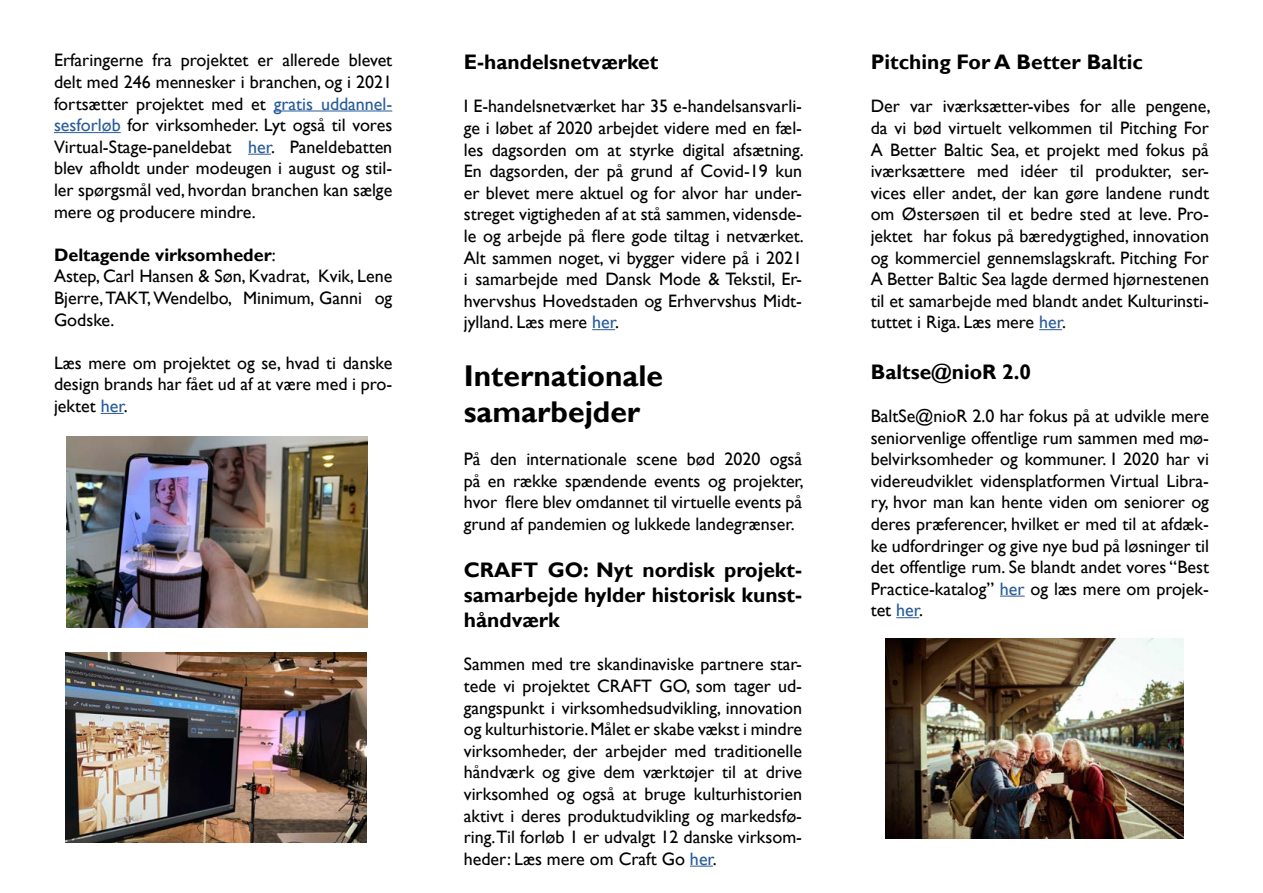
<style>
.page{position:relative;width:1263px;height:893px;background:#fff}
.page>*{position:absolute;margin:0;border:0;box-sizing:border-box;transform-origin:0 0}
.t1{font:700 30px/36px "Gill Sans";color:#000}
.t2{font:700 21px/25.2px "Gill Sans";color:#000;text-align:justify}
.t3{font:18px/21.6px "Gill Sans";color:#000;text-align:justify}
.s1{color:#275b9b}
.s2{font-weight:700}
</style>
<div class="page">
<svg style="left:592px;top:329px;width:23px;height:1px"></svg>
<svg style="left:690px;top:866px;width:23px;height:1px"></svg>
<svg style="left:1039px;top:329px;width:23px;height:1px"></svg>
<svg style="left:1000px;top:596px;width:25px;height:1px"></svg>
<svg style="left:896px;top:617px;width:23px;height:1px"></svg>
<hr style="left:274px;top:111px;width:118px;height:1px;background:#275b9b">
<hr style="left:54px;top:132px;width:67px;height:1px;background:#275b9b">
<svg style="left:248px;top:154px;width:23px;height:1px"></svg>
<svg style="left:101px;top:413px;width:23px;height:1px"></svg>
<img style="left:65px;top:652px;width:302px;height:191px">
<img style="left:885px;top:638px;width:299px;height:201px">
<img style="left:66px;top:437px;width:302px;height:190px">
<p class="t3" style="left:54px;top:50px;width:340px">Erfaringerne fra projektet er allerede blevet delt med 246 mennesker i branchen, og i 2021 fortsætter projektet med et <span class="s1">gratis uddannel&shy;sesforløb</span> for virksomheder. Lyt også til vores Virtual-Stage-paneldebat <span class="s1">her</span>. Paneldebatten blev afholdt under modeugen i august og stil&shy;ler spørgsmål ved, hvordan branchen kan sælge mere og producere mindre.</p>
<p class="t3" style="left:54px;top:244px;width:340px;text-align:left"><span class="s2">Deltagende virksomheder</span>:<br>Astep, Carl Hansen &amp; Søn, Kvadrat, Kvik, Lene<br>Bjerre, TAKT, Wendelbo, Minimum, Ganni og<br>Godske.</p>
<p class="t3" style="left:54px;top:352px;width:340px">Læs mere om projektet og se, hvad ti danske design brands har fået ud af at være med i pro&shy;jektet <span class="s1">her</span>.</p>
<p class="t2" style="left:464px;top:50px;width:196px">E-handelsnetværket</p>
<p class="t3" style="left:464px;top:96px;width:342px">I E-handelsnetværket har 35 e-handelsansvarli&shy;ge i løbet af 2020 arbejdet videre med en fæl&shy;les dagsorden om at styrke digital afsætning.<br>En dagsorden, der på grund af Covid-19 kun er blevet mere aktuel og for alvor har under&shy;streget vigtigheden af at stå sammen, vidensde&shy;le og arbejde på flere gode tiltag i netværket.<br>Alt sammen noget, vi bygger videre på i 2021 i samarbejde med Dansk Mode &amp; Tekstil, Er&shy;hvervshus Hovedstaden og Erhvervshus Midt&shy;jylland. Læs mere <span class="s1">her</span>.</p>
<h1 class="t1" style="left:464px;top:359px;width:201px">Internationale samarbejder</h1>
<p class="t3" style="left:464px;top:449px;width:342px">På den internationale scene bød 2020 også på en række spændende events og projekter, hvor flere blev omdannet til virtuelle events på grund af pandemien og lukkede landegrænser.</p>
<p class="t2" style="left:464px;top:558px;width:340px">CRAFT GO: Nyt nordisk projekt&shy;samarbejde hylder historisk kunst&shy;håndværk</p>
<p class="t3" style="left:464px;top:654px;width:340px">Sammen med tre skandinaviske partnere star&shy;tede vi projektet CRAFT GO, som tager ud&shy;gangspunkt i virksomhedsudvikling, innovation og kulturhistorie. Målet er skabe vækst i mindre virksomheder, der arbejder med traditionelle håndværk og give dem værktøjer til at drive virksomhed og også at bruge kulturhistorien aktivt i deres produktudvikling og markedsfø&shy;ring.Til forløb 1 er udvalgt 12 danske virksom&shy;heder: Læs mere om Craft Go <span class="s1">her</span>.</p>
<p class="t2" style="left:871px;top:50px;width:274px">Pitching For A Better Baltic</p>
<p class="t3" style="left:871px;top:96px;width:342px">Der var iværksætter-vibes for alle pengene, da vi bød virtuelt velkommen til Pitching For A Better Baltic Sea, et projekt med fokus på iværksættere med idéer til produkter, ser&shy;vices eller andet, der kan gøre landene rundt om Østersøen til et bedre sted at leve. Pro&shy;jektet har fokus på bæredygtighed, innovation og kommerciel gennemslagskraft. Pitching For A Better Baltic Sea lagde dermed hjørnestenen til et samarbejde med blandt andet Kulturinsti&shy;tuttet i Riga. Læs mere <span class="s1">her</span>.</p>
<p class="t2" style="left:871px;top:360px;width:162px">Baltse@nioR 2.0</p>
<p class="t3" style="left:871px;top:405px;width:340px">BaltSe@nioR 2.0 har fokus på at udvikle mere seniorvenlige offentlige rum sammen med mø&shy;belvirksomheder og kommuner. I 2020 har vi videreudviklet vidensplatformen Virtual Libra&shy;ry, hvor man kan hente viden om seniorer og deres præferencer, hvilket er med til at afdæk&shy;ke udfordringer og give nye bud på løsninger til det offentlige rum. Se blandt andet vores “Best Practice-katalog” <span class="s1">her</span> og læs mere om projek&shy;tet <span class="s1">her</span>.</p>
</div>
